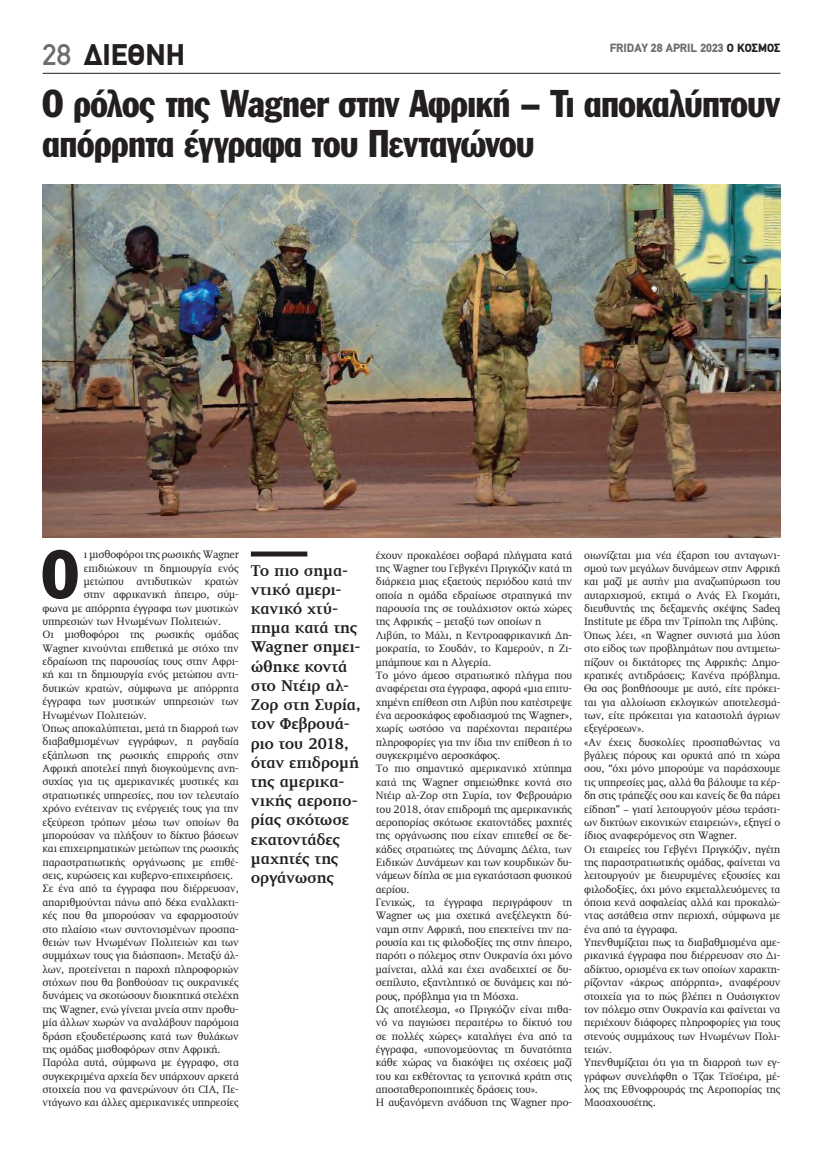
<style>
.page{position:relative;width:823px;height:1149px;background:#fff}
.page>*{position:absolute;margin:0;border:0;box-sizing:border-box;transform-origin:0 0}
.t1{font:66.6px "Franklin Gothic Greek Cond";color:#231f20}
.t2{font:38px/40px "Franklin Gothic Greek Cond";letter-spacing:-.015em;color:#231f20}
.t3{font:900 30px "PF Din Text";color:#231f20}
.t4{font:700 16px/19.2px "PF Diplomat";letter-spacing:-.02em;color:#231f20}
.t5{font:900 12px "PF Din Text";color:#6c6d70}
.t6{font:11px/13.4px "PF Diplomat";letter-spacing:-.01em;color:#231f20}
.s1{color:#231f20}
.s2{font-weight:500;color:#6c6d70}
</style>
<div class="page">
<hr style="left:43px;top:73px;width:737px;height:1px;background:#231f20">
<div style="left:251px;top:551px;width:56px;height:5px;background:#231f20"></div>
<img style="left:43px;top:184px;width:736px;height:353px">
<h3 class="t3" style="left:112px;top:37px;width:127px">ΑΦΗΜΙΣΗ</h3>
<p class="t5" style="left:609px;top:40px;width:172px">FRIDAY 28 APRIL 2023 <span class="s1">Ο ΚΟΣΜΟΣ</span></p>
<h3 class="t3" style="left:43px;top:37px;width:144px"><span class="s2">28</span> ΔΙΕΘΝΗ</h3>
<h2 class="t2" style="left:42px;top:84px;width:738px">O ρόλος της Wagner στην Αφρική – Tι αποκαλύπτουν απόρρητα έγγραφα του Πενταγώνου</h2>
<h1 class="t1" style="left:42px;top:536px;width:38px">Ο</h1>
<p class="t6" style="left:84px;top:548px;width:156px">ι μισθοφόροι της ρωσικής Wagner</p>
<p class="t6" style="left:84px;top:561px;width:156px">επιδιώκουν τη δημιουργία ενός</p>
<p class="t6" style="left:84px;top:574px;width:156px">μετώπου αντιδυτικών κρατών</p>
<p class="t6" style="left:84px;top:588px;width:156px">στην αφρικανική ήπειρο, σύμ-</p>
<p class="t6" style="left:43px;top:601px;width:198px">φωνα με απόρρητα έγγραφα των μυστικών</p>
<p class="t6" style="left:43px;top:614px;width:180px">υπηρεσιών των Ηνωμένων Πολιτειών.</p>
<p class="t6" style="left:43px;top:628px;width:198px">Οι μισθοφόροι της ρωσικής ομάδας</p>
<p class="t6" style="left:43px;top:641px;width:198px">Wagner κινούνται επιθετικά με στόχο την</p>
<p class="t6" style="left:43px;top:654px;width:198px">εδραίωση της παρουσίας τους στην Αφρι-</p>
<p class="t6" style="left:43px;top:668px;width:198px">κή και τη δημιουργία ενός μετώπου αντι-</p>
<p class="t6" style="left:43px;top:681px;width:198px">δυτικών κρατών, σύμφωνα με απόρρητα</p>
<p class="t6" style="left:43px;top:694px;width:198px">έγγραφα των μυστικών υπηρεσιών των</p>
<p class="t6" style="left:43px;top:708px;width:106px">Ηνωμένων Πολιτειών.</p>
<p class="t6" style="left:43px;top:721px;width:198px">Όπως αποκαλύπτεται, μετά τη διαρροή των</p>
<p class="t6" style="left:43px;top:735px;width:198px">διαβαθμισμένων εγγράφων, η ραγδαία</p>
<p class="t6" style="left:43px;top:748px;width:198px">εξάπλωση της ρωσικής επιρροής στην</p>
<p class="t6" style="left:43px;top:761px;width:198px">Αφρική αποτελεί πηγή διογκούμενης ανη-</p>
<p class="t6" style="left:43px;top:775px;width:198px">συχίας για τις αμερικανικές μυστικές και</p>
<p class="t6" style="left:43px;top:788px;width:198px">στρατιωτικές υπηρεσίες, που τον τελευταίο</p>
<p class="t6" style="left:43px;top:801px;width:198px">χρόνο ενέτειναν τις ενέργειές τους για την</p>
<p class="t6" style="left:43px;top:815px;width:198px">εξεύρεση τρόπων μέσω των οποίων θα</p>
<p class="t6" style="left:43px;top:828px;width:198px">μπορούσαν να πλήξουν το δίκτυο βάσεων</p>
<p class="t6" style="left:43px;top:841px;width:198px">και επιχειρηματικών μετώπων της ρωσικής</p>
<p class="t6" style="left:43px;top:855px;width:198px">παραστρατιωτικής οργάνωσης με επιθέ-</p>
<p class="t6" style="left:43px;top:868px;width:192px">σεις, κυρώσεις και κυβερνο-επιχειρήσεις.</p>
<p class="t6" style="left:43px;top:882px;width:198px">Σε ένα από τα έγγραφα που διέρρευσαν,</p>
<p class="t6" style="left:43px;top:895px;width:198px">απαριθμούνται πάνω από δέκα εναλλακτι-</p>
<p class="t6" style="left:43px;top:908px;width:198px">κές που θα μπορούσαν να εφαρμοστούν</p>
<p class="t6" style="left:43px;top:922px;width:198px">στο πλαίσιο «των συντονισμένων προσπα-</p>
<p class="t6" style="left:43px;top:935px;width:198px">θειών των Ηνωμένων Πολιτειών και των</p>
<p class="t6" style="left:43px;top:948px;width:198px">συμμάχων τους για διάσπαση». Μεταξύ άλ-</p>
<p class="t6" style="left:43px;top:962px;width:198px">λων, προτείνεται η παροχή πληροφοριών</p>
<p class="t6" style="left:43px;top:975px;width:198px">στόχων που θα βοηθούσαν τις ουκρανικές</p>
<p class="t6" style="left:43px;top:988px;width:198px">δυνάμεις να σκοτώσουν διοικητικά στελέχη</p>
<p class="t6" style="left:43px;top:1002px;width:198px">της Wagner, ενώ γίνεται μνεία στην προθυ-</p>
<p class="t6" style="left:43px;top:1015px;width:198px">μία άλλων χωρών να αναλάβουν παρόμοια</p>
<p class="t6" style="left:43px;top:1029px;width:198px">δράση εξουδετέρωσης κατά των θυλάκων</p>
<p class="t6" style="left:43px;top:1042px;width:179px">της ομάδας μισθοφόρων στην Αφρική.</p>
<p class="t6" style="left:43px;top:1055px;width:198px">Παρόλα αυτά, σύμφωνα με έγγραφο, στα</p>
<p class="t6" style="left:43px;top:1069px;width:198px">συγκεκριμένα αρχεία δεν υπάρχουν αρκετά</p>
<p class="t6" style="left:43px;top:1082px;width:198px">στοιχεία που να φανερώνουν ότι CIA, Πε-</p>
<p class="t6" style="left:43px;top:1095px;width:198px">ντάγωνο και άλλες αμερικανικές υπηρεσίες</p>
<h3 class="t4" style="left:251px;top:560px;width:111px">Το πιο σημα&shy;ντικό αμερι&shy;κανικό χτύ&shy;πημα κατά της<br>Wagner σημει&shy;ώθηκε κοντά στο Ντέιρ αλ-<br>Ζορ στη Συρία, τον Φεβρουά&shy;ριο του 2018, όταν επιδρομή της αμερικα&shy;νικής αεροπο&shy;ρίας σκότωσε εκατοντάδες μαχητές της οργάνωσης</h3>
<p class="t6" style="left:375px;top:548px;width:198px">έχουν προκαλέσει σοβαρά πλήγματα κατά της Wagner του Γεβγκένι Πριγκόζιν κατά τη διάρκεια μιας εξαετούς περιόδου κατά την οποία η ομάδα εδραίωσε στρατηγικά την παρουσία της σε τουλάχιστον οκτώ χώρες της Αφρικής – μεταξύ των οποίων η Λιβύη, το Μάλι, η Κεντροαφρικανική Δη&shy;μοκρατία, το Σουδάν, το Καμερούν, η Ζι&shy;μπάμπουε και η Αλγερία.<br>Το μόνο άμεσο στρατιωτικό πλήγμα που αναφέρεται στα έγγραφα, αφορά «μια επιτυ&shy;χημένη επίθεση στη Λιβύη που κατέστρεψε ένα αεροσκάφος εφοδιασμού της Wagner», χωρίς ωστόσο να παρέχονται περαιτέρω πληροφορίες για την ίδια την επίθεση ή το συγκεκριμένο αεροσκάφος.<br>Το πιο σημαντικό αμερικανικό χτύπημα κατά της Wagner σημειώθηκε κοντά στο Ντέιρ αλ-Ζορ στη Συρία, τον Φεβρουάριο του 2018, όταν επιδρομή της αμερικανικής αεροπορίας σκότωσε εκατοντάδες μαχητές της οργάνωσης που είχαν επιτεθεί σε δε&shy;κάδες στρατιώτες της Δύναμης Δέλτα, των Ειδικών Δυνάμεων και των κουρδικών δυ&shy;νάμεων δίπλα σε μια εγκατάσταση φυσικού αερίου.<br>Γενικώς, τα έγγραφα περιγράφουν τη Wagner ως μια σχετικά ανεξέλεγκτη δύ&shy;ναμη στην Αφρική, που επεκτείνει την πα&shy;ρουσία και τις φιλοδοξίες της στην ήπειρο, παρότι ο πόλεμος στην Ουκρανία όχι μόνο μαίνεται, αλλά και έχει αναδειχτεί σε δυ&shy;σεπίλυτο, εξαντλητικό σε δυνάμεις και πό&shy;ρους, πρόβλημα για τη Μόσχα.<br>Ως αποτέλεσμα, «ο Πριγκόζιν είναι πιθα&shy;νό να παγιώσει περαιτέρω το δίκτυό του σε πολλές χώρες» καταλήγει ένα από τα έγγραφα, «υπονομεύοντας τη δυνατότητα κάθε χώρας να διακόψει τις σχέσεις μαζί του και εκθέτοντας τα γειτονικά κράτη στις αποσταθεροποιητικές δράσεις του».<br>Η αυξανόμενη ανάδυση της Wagner προ-</p>
<p class="t6" style="left:583px;top:548px;width:198px">οιωνίζεται μια νέα έξαρση του ανταγωνι&shy;σμού των μεγάλων δυνάμεων στην Αφρική και μαζί με αυτήν μια αναζωπύρωση του αυταρχισμού, εκτιμά ο Ανάς Ελ Γκομάτι, διευθυντής της δεξαμενής σκέψης Sadeq Institute με έδρα την Τρίπολη της Λιβύης.<br>Όπως λέει, «η Wagner συνιστά μια λύση στο είδος των προβλημάτων που αντιμετω&shy;πίζουν οι δικτάτορες της Αφρικής: Δημο&shy;κρατικές αντιδράσεις; Κανένα πρόβλημα.<br>Θα σας βοηθήσουμε με αυτό, είτε πρόκει&shy;ται για αλλοίωση εκλογικών αποτελεσμά&shy;των, είτε πρόκειται για καταστολή άγριων εξεγέρσεων».<br>«Αν έχεις δυσκολίες προσπαθώντας να βγάλεις πόρους και ορυκτά από τη χώρα σου, “όχι μόνο μπορούμε να παράσχουμε τις υπηρεσίες μας, αλλά θα βάλουμε τα κέρ&shy;δη στις τράπεζές σου και κανείς δε θα πάρει είδηση” – γιατί λειτουργούν μέσω τεράστι&shy;ων δικτύων εικονικών εταιρειών», εξηγεί ο ίδιος αναφερόμενος στη Wagner.<br>Οι εταιρείες του Γεβγένι Πριγκόζιν, ηγέτη της παραστρατιωτικής ομάδας, φαίνεται να λειτουργούν με διευρυμένες εξουσίες και φιλοδοξίες, όχι μόνο εκμεταλλευόμενες τα όποια κενά ασφαλείας αλλά και προκαλώ&shy;ντας αστάθεια στην περιοχή, σύμφωνα με ένα από τα έγγραφα.<br>Υπενθυμίζεται πως τα διαβαθμισμένα αμε&shy;ρικανικά έγγραφα που διέρρευσαν στο Δι&shy;αδίκτυο, ορισμένα εκ των οποίων χαρακτη&shy;ρίζονταν «άκρως απόρρητα», αναφέρουν στοιχεία για το πώς βλέπει η Ουάσιγκτον τον πόλεμο στην Ουκρανία και φαίνεται να περιέχουν διάφορες πληροφορίες για τους στενούς συμμάχους των Ηνωμένων Πολι&shy;τειών.<br>Υπενθυμίζεται ότι για τη διαρροή των εγ&shy;γράφων συνελήφθη ο Τζακ Τεϊσέιρα, μέ&shy;λος της Εθνοφρουράς της Αεροπορίας της Μασαχουσέτης.</p>
</div>
